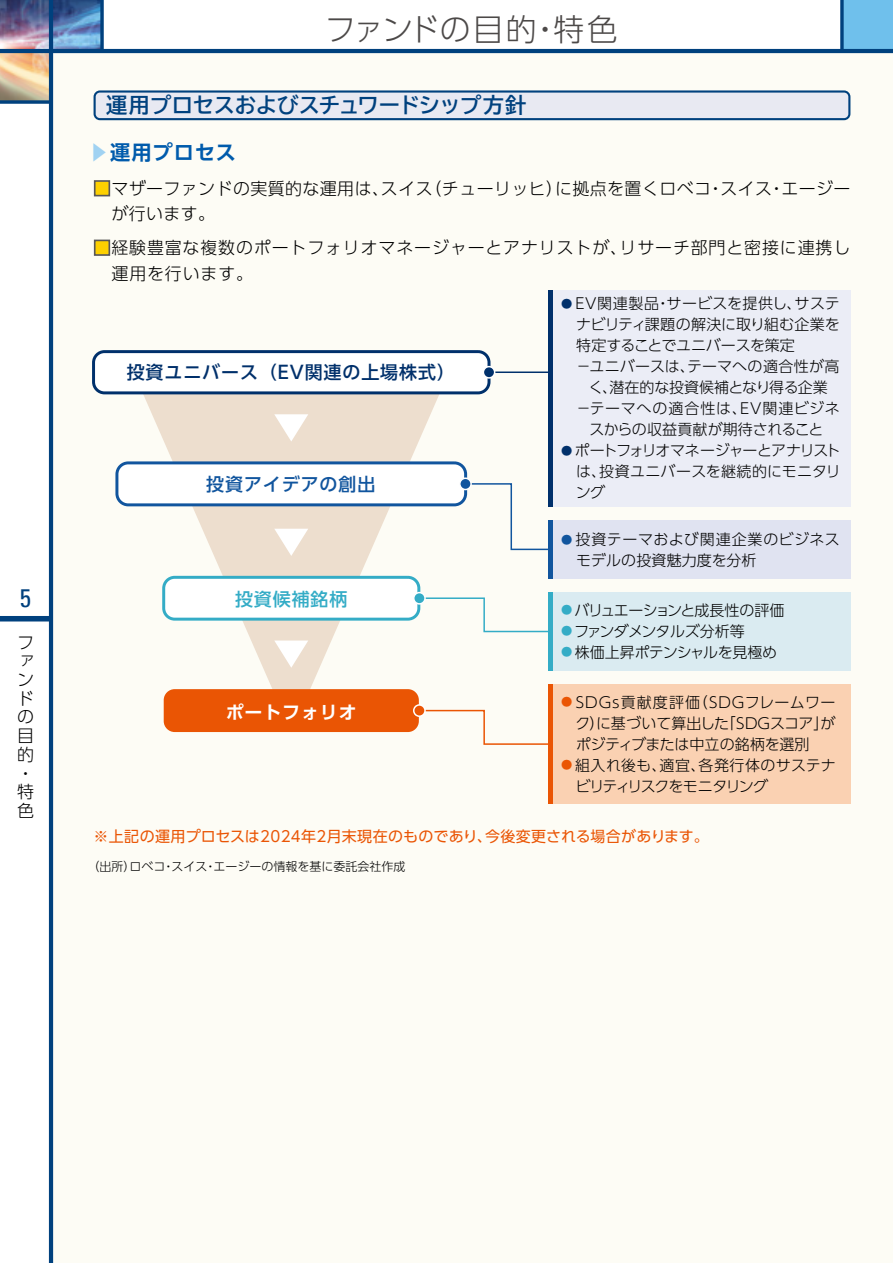
<style>
.page{position:relative;width:893px;height:1263px;background:#fff}
.page>*{position:absolute;margin:0;border:0;box-sizing:border-box;transform-origin:0 0}
.t1{font:300 30.9px "UD Shin Go Pro";letter-spacing:.005em;color:#4c4948}
.t2{font:condensed 25.5px "Univers";color:#00417e}
.t3{font:700 21.3px "TBUD Go Std";letter-spacing:-.005em;color:#00417e}
.t4{font:700 20.25px "UD Shin Go Pro De";letter-spacing:.045em;color:#005bac}
.t5{font:500 18px "UD Shin Go Pro";letter-spacing:.05em;color:#00306b}
.t6{font:500 18px "UD Shin Go Pro";letter-spacing:.05em;color:#11559e}
.t7{font:700 18px "UD Shin Go Pro De";letter-spacing:.045em;color:#fff}
.t8{font:500 18px "UD Shin Go Pro";letter-spacing:.05em;color:#34acc6}
.t9{font:300 16.95px/18.8px "UD Shin Go Pro";letter-spacing:.05em;color:#000}
.t10{font:300 16.95px/25.5px "UD Shin Go Pro";letter-spacing:.025em;color:#000}
.t11{font:300 15px/21px "UD Shin Go Pro";color:#000}
.t12{font:15px "UD Shin Go Pro";letter-spacing:.02em;color:#ea5504}
.t13{font:300 15px "UD Shin Go Pro";letter-spacing:.04em;color:#000}
.t14{font:300 15px "UD Shin Go Pro";letter-spacing:.055em;color:#000}
.t15{font:300 15px "UD Shin Go Pro";letter-spacing:-.055em;color:#000}
.t16{font:300 15px "UD Shin Go Pro";letter-spacing:-.03em;color:#000}
.t17{font:300 15px "UD Shin Go Pro";letter-spacing:-.035em;color:#000}
.t18{font:300 12px "UD Shin Go Pro";color:#000}
.s1{font-size:20.1px;color:#a0d2f2}
.s2{color:#fdd000}
.s3{font-size:11.25px;color:#00306b}
.s4{font-size:11.25px;color:#11559e}
.s5{font-size:11.25px;color:#34acc6}
.s6{font-size:11.25px;color:#ea5504}
</style>
<div class="page">
<img style="left:0;top:0;width:49px;height:49px">
<svg style="left:53px;top:0;width:47px;height:49px;background:#5884b7"></svg>
<svg style="left:0;top:53px;width:49px;height:47px;background:#e1c299"></svg>
<div style="left:51px;top:49px;width:842px;height:1214px;background:#fdfcf5"></div>
<div style="left:842px;top:0;width:51px;height:51px;background:#6fc0ec"></div>
<svg style="left:840px;top:0;width:4px;height:49px"></svg>
<div style="left:0;top:616px;width:51px;height:5px;background:#00417e"></div>
<hr style="left:49px;top:0;width:4px;height:1263px;background:#00417e">
<hr style="left:0;top:49px;width:893px;height:4px;background:#00417e">
<svg style="left:0;top:100px;width:49px;height:4px"></svg>
<svg style="left:100px;top:0;width:4px;height:49px"></svg>
<div style="left:94px;top:180px;width:16px;height:16px;border:2px solid #595757"></div>
<div style="left:94px;top:240px;width:16px;height:16px;border:2px solid #595757"></div>
<svg style="left:142px;top:394px;width:298px;height:338px;fill:#eddece"></svg>
<div style="left:92px;top:350px;width:398px;height:44px;background:#fff;border:3px solid #00306b;border-radius:11px"></div>
<div style="left:115px;top:461px;width:352px;height:45px;background:#fff;border:3px solid #11559e;border-radius:11px"></div>
<svg style="left:274px;top:529px;width:34px;height:27px"></svg>
<svg style="left:274px;top:414px;width:34px;height:27px"></svg>
<svg style="left:274px;top:640px;width:34px;height:28px"></svg>
<div style="left:162px;top:576px;width:258px;height:45px;background:#fff;border:3px solid #34acc6;border-radius:11px"></div>
<div style="left:164px;top:689px;width:255px;height:43px;background:#ea5504;border-radius:11px"></div>
<svg style="left:465px;top:482px;width:84px;height:69px"></svg>
<div style="left:460px;top:478px;width:11px;height:11px;background:#11559e;border-radius:50%"></div>
<div style="left:459px;top:477px;width:13px;height:13px;border:2px solid #fff;border-radius:50%"></div>
<div style="left:549px;top:520px;width:301px;height:58px;background:#e0e3f1"></div>
<hr style="left:549px;top:520px;width:4px;height:58px;background:#11559e">
<hr style="left:490px;top:371px;width:59px;height:2px;background:#00306b">
<div style="left:483px;top:367px;width:12px;height:11px;background:#00306b;border-radius:50%"></div>
<div style="left:483px;top:366px;width:12px;height:13px;border:2px solid #fff;border-radius:50%"></div>
<svg style="left:419px;top:709px;width:129px;height:36px"></svg>
<div style="left:414px;top:705px;width:11px;height:11px;background:#ea5504;border-radius:50%"></div>
<div style="left:413px;top:704px;width:13px;height:13px;border:2px solid #fff;border-radius:50%"></div>
<div style="left:549px;top:290px;width:301px;height:217px;background:#ebedf6"></div>
<hr style="left:549px;top:290px;width:4px;height:217px;background:#00306b">
<svg style="left:418px;top:597px;width:131px;height:36px"></svg>
<div style="left:414px;top:593px;width:11px;height:11px;background:#34acc6;border-radius:50%"></div>
<div style="left:413px;top:592px;width:13px;height:13px;border:2px solid #fff;border-radius:50%"></div>
<div style="left:549px;top:592px;width:301px;height:79px;background:#daebf1"></div>
<hr style="left:549px;top:592px;width:4px;height:79px;background:#34acc6">
<svg style="left:94px;top:90px;width:756px;height:30px;background:#c8d2e1"></svg>
<div style="left:549px;top:684px;width:301px;height:120px;background:#fad1b2"></div>
<div style="left:548px;top:684px;width:5px;height:120px;background:#ea5504"></div>
<hr style="left:892px;top:0;width:1px;height:51px;background:#0068b7">
<h2 class="t2" style="left:20px;top:582px;width:13px">5</h2>
<p class="t9" style="left:17px;top:632px;width:18px">ファンドの目的・特色</p>
<h1 class="t1" style="left:325px;top:4px;width:295px">ファンドの目的・特色</h1>
<h3 class="t3" style="left:106px;top:88px;width:422px">運用プロセスおよびスチュワードシップ方針</h3>
<h3 class="t4" style="left:89px;top:136px;width:149px"><span class="s1">▶</span>運用プロセス</h3>
<p class="t10" style="left:112px;top:175px;width:740px;text-indent:-18px"><span class="s2">■</span>マザーファンドの実質的な運用は、スイス（チューリッヒ）に拠点を置くロベコ・スイス・エージーが行います。</p>
<p class="t9" style="left:112px;top:234px;width:740px;line-height:25.5px;text-indent:-18px"><span class="s2">■</span>経験豊富な複数のポートフォリオマネージャーとアナリストが、リサーチ部門と密接に連携し運用を行います。</p>
<p class="t5" style="left:127px;top:358px;width:330px">投資ユニバース（EV関連の上場株式）</p>
<p class="t6" style="left:206px;top:469px;width:171px">投資アイデアの創出</p>
<p class="t8" style="left:235px;top:584px;width:114px">投資候補銘柄</p>
<p class="t7" style="left:226px;top:697px;width:132px">ポートフォリオ</p>
<p class="t13" style="left:561px;top:291px;width:280px"><span class="s3">●</span> EV関連製品・サービスを提供し、サステ</p>
<p class="t11" style="left:576px;top:313px;width:265px">ナビリティ課題の解決に取り組む企業を</p>
<p class="t11" style="left:576px;top:334px;width:220px">特定することでユニバースを策定</p>
<p class="t11" style="left:576px;top:355px;width:265px">－ユニバースは、テーマへの適合性が高</p>
<p class="t11" style="left:588px;top:376px;width:241px">く、潜在的な投資候補となり得る企業</p>
<p class="t14" style="left:576px;top:396px;width:265px">－テーマへの適合性は、EV関連ビジネ</p>
<p class="t11" style="left:589px;top:418px;width:235px">スからの収益貢献が期待されること</p>
<p class="t11" style="left:576px;top:439px;width:267px;text-align:justify;text-indent:-14px"><span class="s3">●</span> ポートフォリオマネージャーとアナリストは、投資ユニバースを継続的にモニタリング</p>
<p class="t11" style="left:576px;top:528px;width:265px;text-indent:-15px"><span class="s4">●</span> 投資テーマおよび関連企業のビジネスモデルの投資魅力度を分析</p>
<p class="t15" style="left:561px;top:598px;width:225px"><span class="s5">●</span> バリュエーションと成長性の評価</p>
<p class="t17" style="left:561px;top:619px;width:185px"><span class="s5">●</span> ファンダメンタルズ分析等</p>
<p class="t16" style="left:561px;top:640px;width:217px"><span class="s5">●</span> 株価上昇ポテンシャルを見極め</p>
<p class="t11" style="left:575px;top:691px;width:262px;text-align:justify;text-indent:-14px"><span class="s6">●</span> SDGs貢献度評価（SDGフレームワーク）に基づいて算出した「SDGスコア」がポジティブまたは中立の銘柄を選別</p>
<p class="t11" style="left:575px;top:754px;width:262px;text-indent:-14px"><span class="s6">●</span> 組入れ後も、適宜、各発行体のサステナビリティリスクをモニタリング</p>
<p class="t12" style="left:94px;top:824px;width:617px">※上記の運用プロセスは2024年2月末現在のものであり、今後変更される場合があります。</p>
<p class="t18" style="left:88px;top:856px;width:320px">（出所）ロベコ・スイス・エージーの情報を基に委託会社作成</p>
</div>
